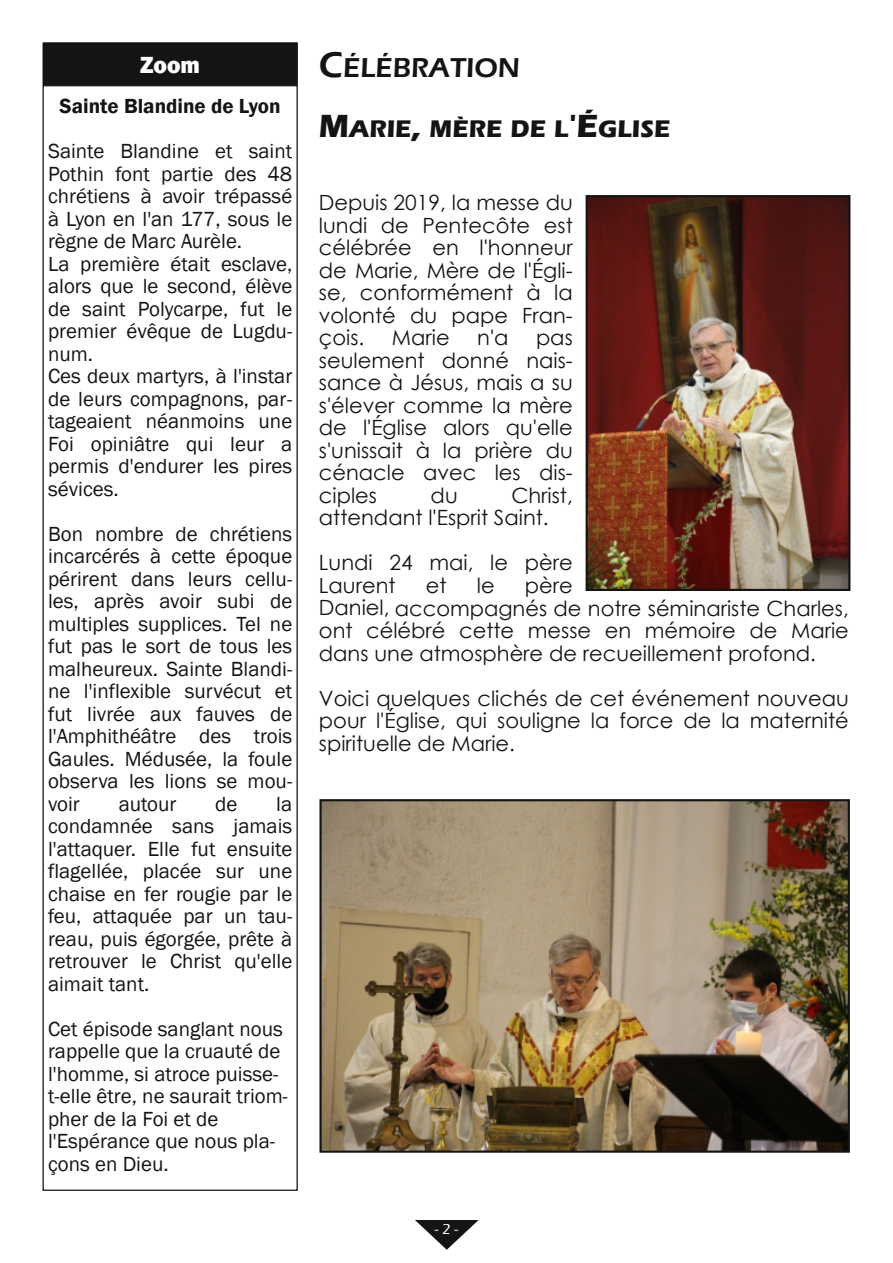
<style>
.page{position:relative;width:893px;height:1263px;background:#fff}
.page>*{position:absolute;margin:0;border:0;box-sizing:border-box;transform-origin:0 0}
.t1{font:600 28.2px "Eras ITC";color:#161413}
.t2{font:700 24.75px "Eras ITC";color:#161413}
.t3{font:800 24px "Franklin Gothic";color:#fff;scale:.95 1}
.t4{font:21px/22.5px "Franklin Gothic";color:#161413}
.t5{font:21px/22.5px "Century Gothic";color:#161413;text-align:justify}
.t6{font:600 21px "Franklin Gothic";color:#161413}
.t7{font:500 15px "Eras ITC";color:#fff}
.s1{font-size:37.5px}
.s2{font-size:33px}
</style>
<div class="page">
<div style="left:43px;top:43px;width:254px;height:42px;background:#161413"></div>
<svg style="left:415px;top:1220px;width:64px;height:30px"></svg>
<img style="left:589px;top:198px;width:258px;height:390px">
<div style="left:586px;top:195px;width:264px;height:396px;border:2px solid #161413"></div>
<img style="left:322px;top:802px;width:525px;height:348px">
<div style="left:319px;top:799px;width:531px;height:354px;border:2px solid #161413"></div>
<p class="t3" style="left:140px;top:51px;width:65px">Zoom</p>
<p class="t6" style="left:60px;top:94px;width:222px">Sainte Blandine de Lyon</p>
<p class="t4" style="left:48px;top:140px;width:246px">Sainte Blandine et saint<br>Pothin font partie des 48 chrétiens à avoir trépassé à Lyon en l'an 177, sous le règne de Marc Aurèle.<br>La première était esclave, alors que le second, élève de saint Polycarpe, fut le premier évêque de Lugdu&shy;num.<br>Ces deux martyrs, à l'instar de leurs compagnons, par&shy;tageaient néanmoins une<br>Foi opiniâtre qui leur a permis d'endurer les pires sévices.</p>
<p class="t4" style="left:48px;top:522px;width:246px;text-align:justify">Bon nombre de chrétiens incarcérés à cette époque périrent dans leurs cellu&shy;les, après avoir subi de multiples supplices. Tel ne fut pas le sort de tous les malheureux. Sainte Blandi&shy;ne l'inflexible survécut et fut livrée aux fauves de l'Amphithéâtre des trois Gaules. Médusée, la foule observa les lions se mou&shy;voir</p>
<p class="t4" style="left:48px;top:792px;width:246px;text-align:justify;text-indent:228px">la condamnée sans jamais l'attaquer. Elle fut ensuite flagellée, placée sur une chaise en fer rougie par le feu, attaquée par un tau&shy;reau, puis égorgée, prête à retrouver le Christ qu'elle aimait tant.</p>
<p class="t4" style="left:48px;top:1017px;width:241px">Cet épisode sanglant nous rappelle que la cruauté de l'homme, si atroce puisse&shy;t-elle être, ne saurait triom&shy;pher de la Foi et de l'Espérance que nous pla&shy;çons en Dieu.</p>
<p class="t4" style="left:119px;top:792px;width:59px">autour</p>
<p class="t4" style="left:215px;top:792px;width:24px">de</p>
<h1 class="t1" style="left:319px;top:51px;width:203px"><span class="s1">C</span>ÉLÉBRATION</h1>
<p class="t2" style="left:319px;top:115px;width:353px"><span class="s2">M</span>ARIE<span class="s2">,</span> MÈRE DE L<span class="s2">'É</span>GLISE</p>
<p class="t5" style="left:319px;top:191px;width:255px">Depuis 2019, la messe du lundi de Pentecôte est célébrée en l'honneur de Marie, Mère de l'Égli&shy;se, conformément à la volonté du pape Fran&shy;çois.</p>
<p class="t5" style="left:392px;top:326px;width:59px">Marie</p>
<p class="t5" style="left:477px;top:326px;width:33px">n'a</p>
<p class="t5" style="left:319px;top:326px;width:255px;text-indent:217px">pas seulement donné nais&shy;sance à Jésus, mais a su s'élever comme la mère de l'Église alors qu'elle s'unissait à la prière du cénacle avec les dis&shy;ciples</p>
<p class="t5" style="left:319px;top:483px;width:255px;text-indent:192px">Christ, attendant l'Esprit Saint.</p>
<p class="t5" style="left:319px;top:551px;width:255px">Lundi 24 mai, le père<br>Laurent</p>
<p class="t5" style="left:431px;top:483px;width:29px">du</p>
<p class="t5" style="left:319px;top:573px;width:531px;text-align:left;text-indent:206px">père<br>Daniel, accompagnés de notre séminariste Charles, ont célébré cette messe en mémoire de Marie dans une atmosphère de recueillement profond.</p>
<p class="t5" style="left:319px;top:686px;width:531px">Voici quelques clichés de cet événement nouveau pour l'Église, qui souligne la force de la maternité spirituelle de Marie.</p>
<p class="t5" style="left:426px;top:573px;width:22px">et</p>
<p class="t5" style="left:477px;top:573px;width:19px">le</p>
<p class="t7" style="left:435px;top:1221px;width:25px">-2-</p>
</div>
